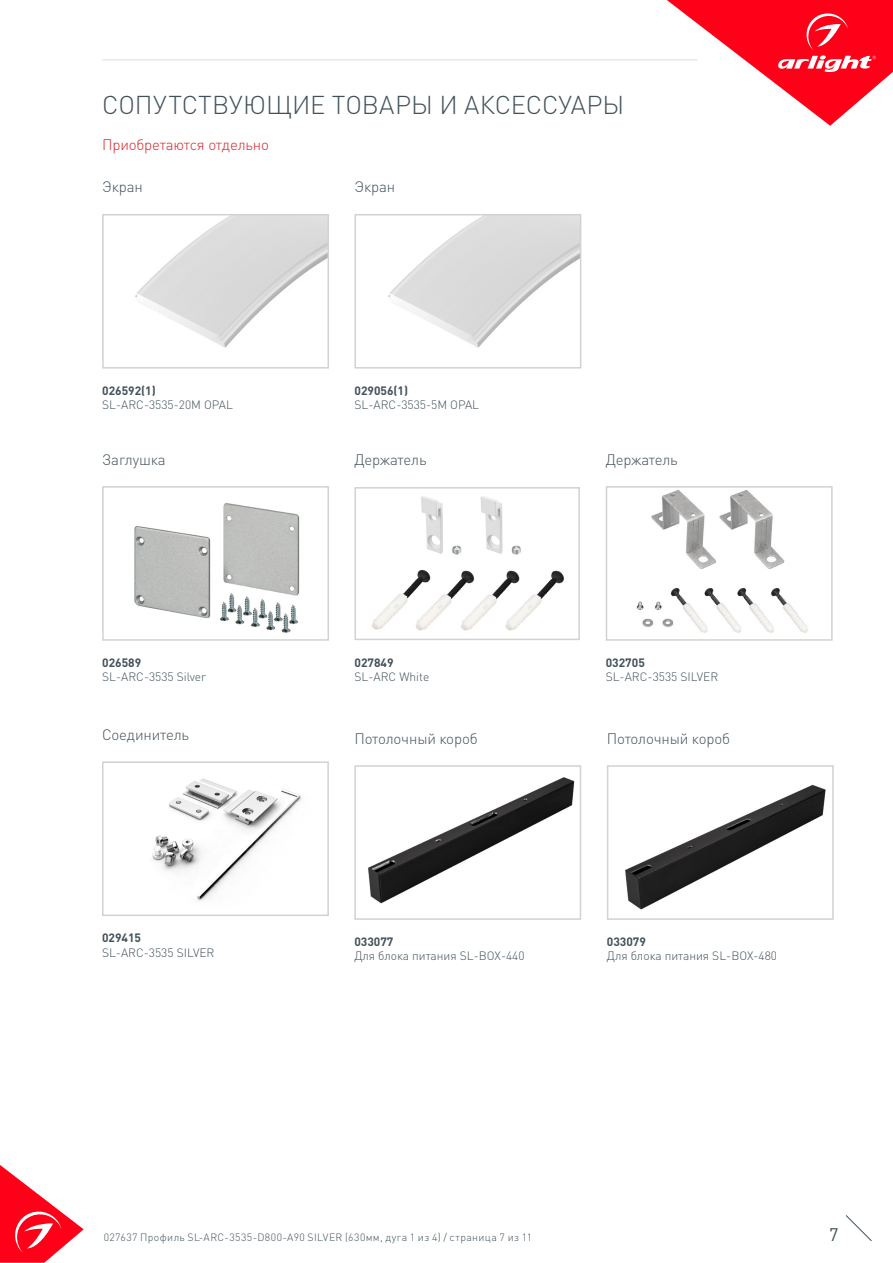
<style>
.page{position:relative;width:893px;height:1263px;background:#fff}
.page>*{position:absolute;margin:0;border:0;box-sizing:border-box;transform-origin:0 0}
.t1{font:300 25.5px "DIN Pro";color:#425159}
.t2{font:18px "DIN Pro";color:#425159}
.t3{font:300 15px "DIN Pro";letter-spacing:-.01em;color:#425159}
.t4{font:300 15px "DIN Pro";letter-spacing:-.01em;color:#d5262a}
.t5{font:300 12px "DIN Pro";color:#425159}
.t6{font:700 12px "DIN Pro";color:#425159}
.t7{font:300 10.5px "DIN Pro";letter-spacing:.04em;color:#425159}
</style>
<div class="page">
<svg style="left:0;top:1165px;width:84px;height:98px"></svg>
<svg style="left:845px;top:1215px;width:27px;height:26px"></svg>
<svg style="left:667px;top:0;width:226px;height:126px"></svg>
<hr style="left:102px;top:60px;width:595px;height:1px;background:#dcdddf">
<img style="left:134px;top:503px;width:166px;height:130px">
<div style="left:102px;top:486px;width:227px;height:155px;border:2px solid #d1d2d4"></div>
<img style="left:135px;top:217px;width:191px;height:131px">
<div style="left:102px;top:214px;width:227px;height:155px;border:2px solid #d1d2d4"></div>
<img style="left:388px;top:217px;width:190px;height:131px">
<div style="left:354px;top:214px;width:227px;height:155px;border:2px solid #d1d2d4"></div>
<img style="left:372px;top:496px;width:192px;height:135px">
<div style="left:354px;top:487px;width:226px;height:153px;border:2px solid #d1d2d4"></div>
<img style="left:152px;top:778px;width:150px;height:123px">
<div style="left:102px;top:761px;width:227px;height:155px;border:2px solid #d1d2d4"></div>
<svg style="left:354px;top:765px;width:228px;height:155px"></svg>
<svg style="left:607px;top:765px;width:227px;height:155px"></svg>
<img style="left:636px;top:490px;width:172px;height:143px">
<div style="left:606px;top:486px;width:227px;height:155px;border:2px solid #d1d2d4"></div>
<p class="t1" style="left:102px;top:87px;width:524px">СОПУТСТВУЮЩИЕ ТОВАРЫ И АКСЕССУАРЫ</p>
<p class="t4" style="left:102px;top:134px;width:168px">Приобретаются отдельно</p>
<p class="t3" style="left:102px;top:177px;width:42px">Экран</p>
<p class="t3" style="left:354px;top:177px;width:42px">Экран</p>
<p class="t6" style="left:102px;top:382px;width:55px">026592(1)</p>
<p class="t5" style="left:102px;top:397px;width:132px">SL-ARC-3535-20M OPAL</p>
<p class="t6" style="left:354px;top:382px;width:55px">029056(1)</p>
<p class="t5" style="left:354px;top:397px;width:126px">SL-ARC-3535-5M OPAL</p>
<p class="t3" style="left:102px;top:449px;width:65px">Заглушка</p>
<p class="t3" style="left:354px;top:449px;width:73px">Держатель</p>
<p class="t3" style="left:606px;top:449px;width:73px">Держатель</p>
<p class="t6" style="left:102px;top:654px;width:41px">026589</p>
<p class="t5" style="left:102px;top:669px;width:105px">SL-ARC-3535 Silver</p>
<p class="t6" style="left:354px;top:654px;width:41px">027849</p>
<p class="t5" style="left:354px;top:669px;width:76px">SL-ARC White</p>
<p class="t6" style="left:606px;top:654px;width:41px">032705</p>
<p class="t5" style="left:606px;top:669px;width:114px">SL-ARC-3535 SILVER</p>
<p class="t3" style="left:102px;top:724px;width:89px">Соединитель</p>
<p class="t3" style="left:354px;top:728px;width:125px">Потолочный короб</p>
<p class="t3" style="left:607px;top:728px;width:125px">Потолочный короб</p>
<p class="t6" style="left:102px;top:930px;width:41px">029415</p>
<p class="t5" style="left:102px;top:944px;width:114px">SL-ARC-3535 SILVER</p>
<p class="t6" style="left:354px;top:933px;width:41px">033077</p>
<p class="t5" style="left:354px;top:948px;width:172px">Для блока питания SL-BOX-440</p>
<p class="t6" style="left:607px;top:933px;width:41px">033079</p>
<p class="t5" style="left:607px;top:948px;width:172px">Для блока питания SL-BOX-480</p>
<p class="t7" style="left:104px;top:1230px;width:430px">027637 Профиль SL-ARC-3535-D800-A90 SILVER (630мм, дуга 1 из 4) / страница 7 из 11</p>
<h2 class="t2" style="left:829px;top:1222px;width:11px">7</h2>
</div>
